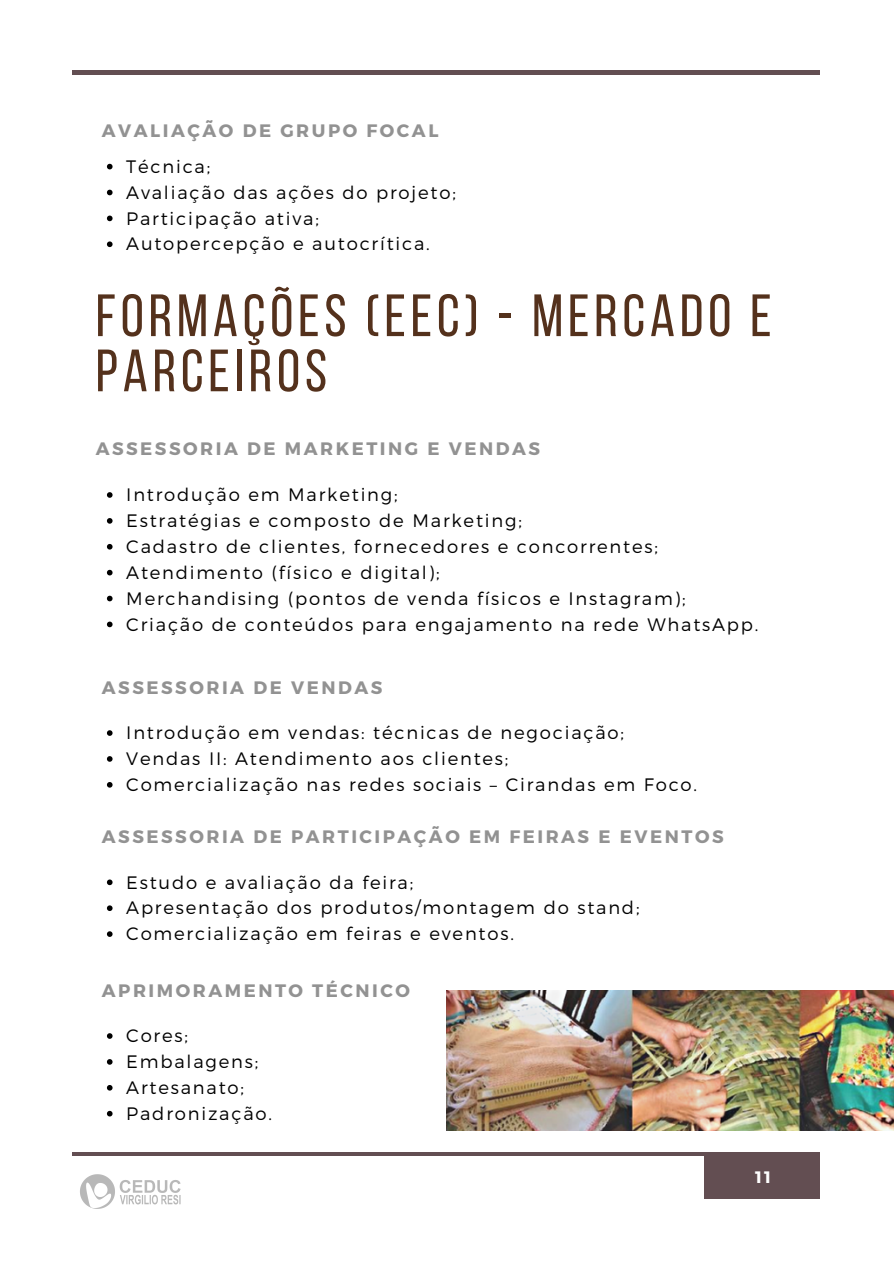
<style>
.page{position:relative;width:894px;height:1264px;background:#fff}
.page>*{position:absolute;margin:0;border:0;box-sizing:border-box;transform-origin:0 0}
.t1{font:59.55px/55.2px "Bebas Neue";letter-spacing:.08em;color:#54311c}
.t2{font:300 18px "Montserrat";letter-spacing:.1em;color:#000}
.t3{font:700 18px "Montserrat";letter-spacing:.14em;color:#929292}
.t4{font:700 16.5px "Montserrat";color:#fff}
</style>
<div class="page">
<hr style="left:72px;top:71px;width:747px;height:3px;background:#634e52">
<div style="left:704px;top:1152px;width:115px;height:46px;background:#634e52"></div>
<hr style="left:72px;top:1152px;width:747px;height:3px;background:#634e52">
<img style="left:446px;top:990px;width:447px;height:140px">
<svg style="left:107px;top:164px;width:5px;height:5px"></svg>
<svg style="left:107px;top:190px;width:5px;height:5px"></svg>
<svg style="left:107px;top:215px;width:5px;height:6px"></svg>
<svg style="left:107px;top:241px;width:5px;height:6px"></svg>
<svg style="left:107px;top:492px;width:5px;height:6px"></svg>
<svg style="left:107px;top:518px;width:5px;height:5px"></svg>
<svg style="left:107px;top:544px;width:5px;height:5px"></svg>
<svg style="left:107px;top:570px;width:5px;height:5px"></svg>
<svg style="left:107px;top:595px;width:5px;height:6px"></svg>
<svg style="left:107px;top:621px;width:5px;height:6px"></svg>
<svg style="left:107px;top:730px;width:5px;height:6px"></svg>
<svg style="left:107px;top:756px;width:5px;height:5px"></svg>
<svg style="left:107px;top:782px;width:5px;height:5px"></svg>
<svg style="left:107px;top:879px;width:5px;height:6px"></svg>
<svg style="left:107px;top:905px;width:5px;height:6px"></svg>
<svg style="left:107px;top:931px;width:5px;height:5px"></svg>
<svg style="left:107px;top:1033px;width:5px;height:5px"></svg>
<svg style="left:107px;top:1059px;width:5px;height:5px"></svg>
<svg style="left:107px;top:1085px;width:5px;height:5px"></svg>
<svg style="left:107px;top:1110px;width:5px;height:6px"></svg>
<img style="left:80px;top:1174px;width:101px;height:35px">
<h2 class="t3" style="left:102px;top:119px;width:338px">AVALIAÇÃO DE GRUPO FOCAL</h2>
<p class="t2" style="left:126px;top:155px;width:85px">Técnica;</p>
<p class="t2" style="left:126px;top:180px;width:331px">Avaliação das ações do projeto;</p>
<p class="t2" style="left:126px;top:206px;width:194px">Participação ativa;</p>
<h1 class="t2" style="left:126px;top:232px;width:305px">Autopercepção e autocrítica.</h1>
<p class="t1" style="left:96px;top:293px;width:677px">FORMAÇÕES (EEC) - MERCADO E<br>PARCEIROS</p>
<p class="t3" style="left:96px;top:437px;width:446px">ASSESSORIA DE MARKETING E VENDAS</p>
<p class="t2" style="left:126px;top:483px;width:273px">Introdução em Marketing;</p>
<p class="t2" style="left:126px;top:509px;width:397px">Estratégias e composto de Marketing;</p>
<p class="t2" style="left:126px;top:535px;width:533px">Cadastro de clientes, fornecedores e concorrentes;</p>
<p class="t2" style="left:126px;top:560px;width:315px">Atendimento (físico e digital);</p>
<p class="t2" style="left:126px;top:586px;width:561px">Merchandising (pontos de venda físicos e Instagram);</p>
<h2 class="t2" style="left:126px;top:612px;width:633px">Criação de conteúdos para engajamento na rede WhatsApp.</h2>
<p class="t3" style="left:102px;top:675px;width:282px">ASSESSORIA DE VENDAS</p>
<p class="t2" style="left:126px;top:721px;width:499px">Introdução em vendas: técnicas de negociação;</p>
<p class="t2" style="left:126px;top:747px;width:383px">Vendas II: Atendimento aos clientes;</p>
<h2 class="t2" style="left:126px;top:773px;width:572px">Comercialização nas redes sociais – Cirandas em Foco.</h2>
<p class="t3" style="left:102px;top:825px;width:623px">ASSESSORIA DE PARTICIPAÇÃO EM FEIRAS E EVENTOS</p>
<p class="t2" style="left:126px;top:870px;width:288px">Estudo e avaliação da feira;</p>
<p class="t2" style="left:126px;top:896px;width:514px">Apresentação dos produtos/montagem do stand;</p>
<h2 class="t2" style="left:126px;top:922px;width:389px">Comercialização em feiras e eventos.</h2>
<p class="t3" style="left:102px;top:978px;width:309px">APRIMORAMENTO TÉCNICO</p>
<p class="t2" style="left:126px;top:1024px;width:63px">Cores;</p>
<p class="t2" style="left:126px;top:1049px;width:134px">Embalagens;</p>
<p class="t2" style="left:126px;top:1075px;width:119px">Artesanato;</p>
<p class="t2" style="left:126px;top:1101px;width:147px">Padronização.</p>
<h2 class="t4" style="left:755px;top:1166px;width:17px">11</h2>
</div>
